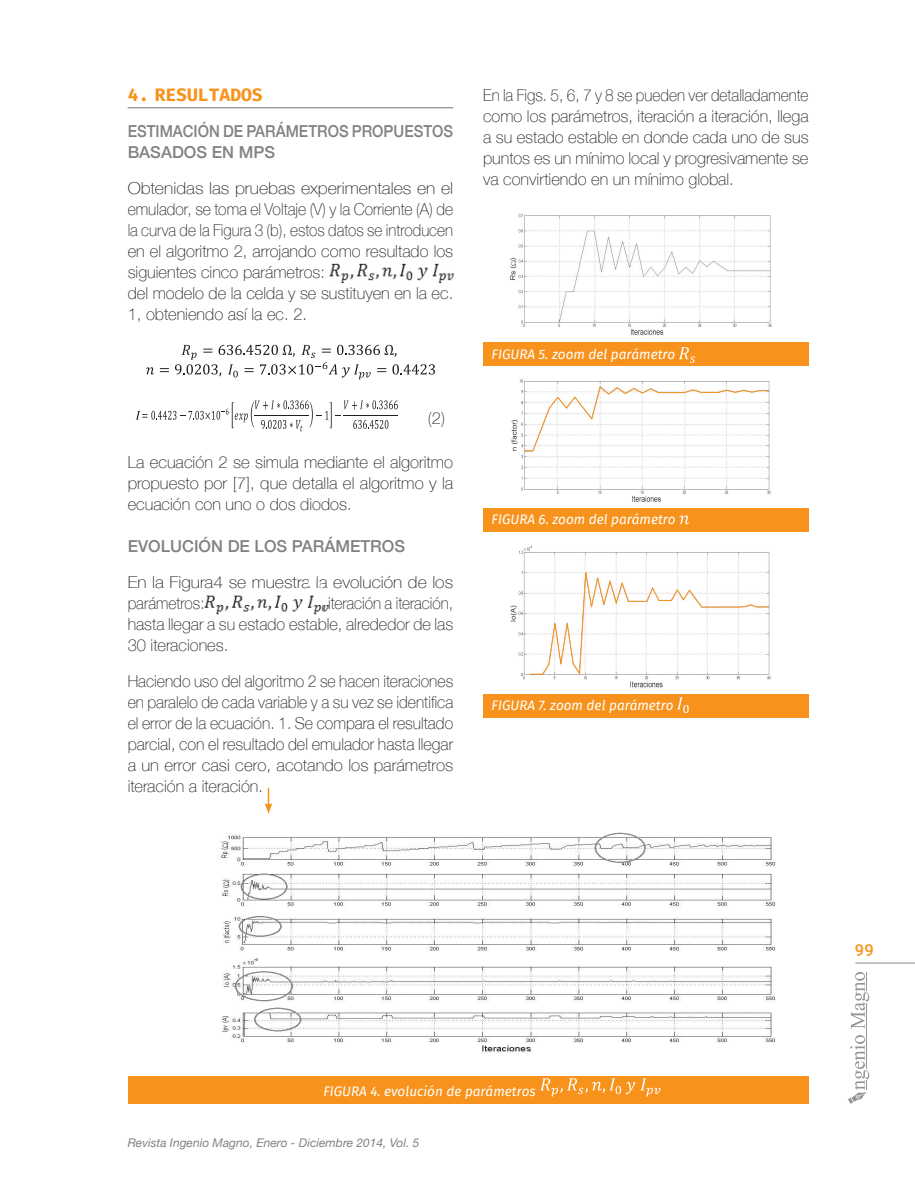
<style>
.page{position:relative;width:915px;height:1191px;background:#fff}
.page>*{position:absolute;margin:0;border:0;box-sizing:border-box;transform-origin:0 0}
.t1{font:700 18px "Fira Mono";color:#f7931d}
.t2{font:100 16.5px/21px "Helvetica Neue";color:#231f20;scale:1.07 1}
.t3{font:100 16.5px/21px "Helvetica Neue";color:#231f20;text-align:justify;scale:.95 1}
.t4{font:100 16.5px/21px "Helvetica Neue";color:#231f20;text-align:justify;scale:.93 1}
.t5{font:100 16.5px/21px "Helvetica Neue";color:#231f20;text-align:justify}
.t6{font:100 16.5px/21px "Helvetica Neue";color:#231f20;text-align:justify;scale:.94 1}
.t7{font:100 16.5px/21px "Helvetica Neue";color:#231f20;scale:1.06 1}
.t8{font:500 16.5px/21px "Helvetica Neue";color:#808285;scale:.9 1}
.t9{font:500 16.5px "Helvetica Neue";color:#808285}
.t10{font:500 16.5px "Roboto";color:#f7931d}
.t11{font:italic 13.5px "Fira Sans";color:#fff}
.t12{font:italic 12px "Helvetica Neue";color:#808285}
</style>
<div class="page">
<svg style="left:848px;top:1035px;width:20px;height:68px"></svg>
<hr style="left:866px;top:1002px;width:1px;height:66px;background:#939598">
<svg style="left:851px;top:972px;width:17px;height:57px"></svg>
<hr style="left:855px;top:962px;width:59px;height:1px;background:#939598">
<div style="left:483px;top:342px;width:325px;height:24px;background:#f7931d"></div>
<div style="left:483px;top:508px;width:325px;height:23px;background:#f7931d"></div>
<div style="left:483px;top:694px;width:325px;height:23px;background:#f7931d"></div>
<div style="left:128px;top:1076px;width:680px;height:27px;background:#f7931d"></div>
<img style="left:330px;top:263px;width:123px;height:20px">
<svg style="left:146px;top:367px;width:8px;height:7px"></svg>
<svg style="left:160px;top:368px;width:9px;height:4px"></svg>
<svg style="left:175px;top:344px;width:260px;height:35px"></svg>
<svg style="left:136px;top:400px;width:261px;height:31px"></svg>
<hr style="left:343px;top:415px;width:55px;height:1px;background:#231f20">
<img style="left:204px;top:595px;width:124px;height:20px">
<img style="left:221px;top:813px;width:555px;height:240px">
<img style="left:510px;top:214px;width:262px;height:121px">
<img style="left:511px;top:379px;width:260px;height:123px">
<img style="left:510px;top:545px;width:261px;height:143px">
<svg style="left:529px;top:566px;width:240px;height:109px"></svg>
<svg style="left:523px;top:386px;width:246px;height:65px"></svg>
<svg style="left:679px;top:347px;width:16px;height:16px"></svg>
<svg style="left:679px;top:515px;width:10px;height:9px"></svg>
<svg style="left:677px;top:697px;width:11px;height:16px"></svg>
<hr style="left:128px;top:107px;width:325px;height:1px;background:#808285">
<svg style="left:540px;top:1078px;width:120px;height:18px"></svg>
<svg style="left:264px;top:787px;width:8px;height:26px"></svg>
<p class="t1" style="left:128px;top:82px;width:136px">4. RESULTADOS</p>
<p class="t8" style="left:128px;top:119px;width:363px">ESTIMACIÓN DE PARÁMETROS PROPUESTOS<br>BASADOS EN MPS</p>
<p class="t2" style="left:128px;top:177px;width:306px">Obtenidas las pruebas experimentales en el emulador, se toma el Voltaje (V) y la Corriente (A) de la curva de la Figura 3 (b), estos datos se introducen en el algoritmo 2, arrojando como resultado los siguientes cinco parámetros:<br>del modelo de la celda y se sustituyen en la ec.<br>1, obteniendo así la ec. 2.</p>
<p class="t5" style="left:428px;top:407px;width:19px">(2)</p>
<p class="t5" style="left:128px;top:451px;width:327px">La ecuación 2 se simula mediante el algoritmo propuesto por [7], que detalla el algoritmo y la ecuación con uno o dos diodos.</p>
<p class="t9" style="left:128px;top:533px;width:279px">EVOLUCIÓN DE LOS PARÁMETROS</p>
<p class="t7" style="left:128px;top:571px;width:308px">En la Figura4 se muestra la evolución de los parámetros:</p>
<p class="t6" style="left:128px;top:592px;width:348px;text-indent:193px">, iteración a iteración, hasta llegar a su estado estable, alrededor de las 30 iteraciones.</p>
<p class="t3" style="left:128px;top:670px;width:344px">Haciendo uso del algoritmo 2 se hacen iteraciones en paralelo de cada variable y a su vez se identifica el error de la ecuación. 1. Se compara el resultado parcial, con el resultado del emulador hasta llegar a un error casi cero, acotando los parámetros iteración a iteración.</p>
<p class="t4" style="left:483px;top:84px;width:351px">En la Figs. 5, 6, 7 y 8 se pueden ver detalladamente como los parámetros, iteración a iteración, llega a su estado estable en donde cada uno de sus puntos es un mínimo local y progresivamente se va convirtiendo en un mínimo global.</p>
<p class="t11" style="left:491px;top:344px;width:185px">FIGURA 5. zoom del parámetro</p>
<p class="t11" style="left:491px;top:510px;width:186px">FIGURA 6. zoom del parámetro</p>
<p class="t11" style="left:491px;top:695px;width:183px">FIGURA 7. zoom del parámetro</p>
<p class="t11" style="left:323px;top:1082px;width:214px">FIGURA 4. evolución de parámetros</p>
<p class="t12" style="left:128px;top:1134px;width:293px">Revista Ingenio Magno, Enero - Diciembre 2014, Vol. 5</p>
<p class="t10" style="left:854px;top:938px;width:20px">99</p>
</div>
